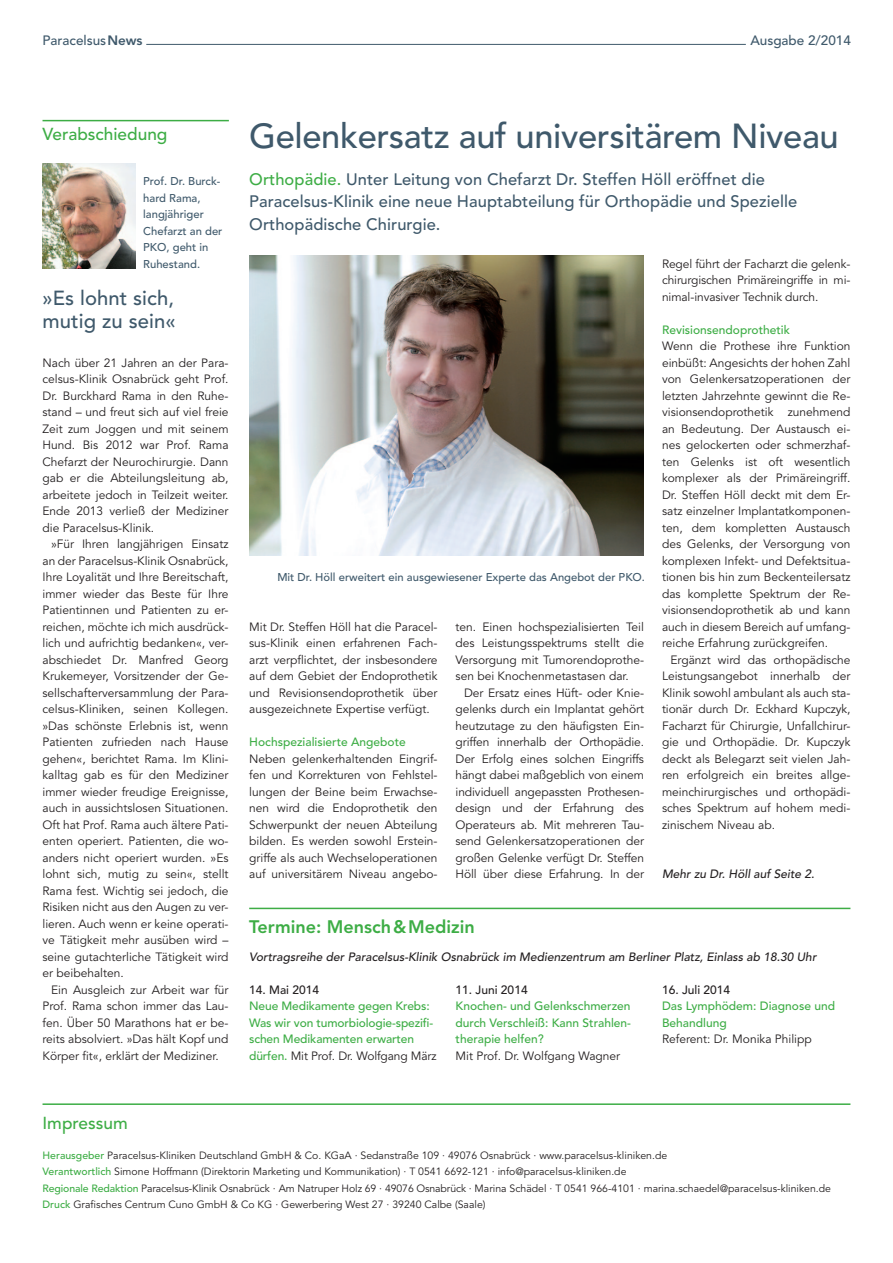
<style>
.page{position:relative;width:893px;height:1263px;background:#fff}
.page>*{position:absolute;margin:0;border:0;box-sizing:border-box;transform-origin:0 0}
.t1{font:500 34.5px "Avenir LT Std";letter-spacing:-.01em;color:#3f596b}
.t2{font:500 20.25px/22.5px "Avenir LT Std";letter-spacing:.005em;color:#3f596b}
.t3{font:800 18px "Avenir LT Std";color:#3dad45}
.t4{font:500 17.25px "Avenir LT Std";color:#3dad45}
.t5{font:500 16.5px/22.5px "Avenir LT Std";letter-spacing:.005em;color:#3f596b}
.t6{font:500 13.5px "Avenir LT Std";color:#3f596b}
.t7{font:12px/16.5px "Avenir LT Std";color:#231f20;text-align:justify}
.t8{font:500 12px/16.5px "Avenir LT Std";color:#3dad45}
.t9{font:italic 500 12px "Avenir LT Std";color:#231f20}
.t10{font:500 12px "Avenir LT Std";color:#231f20}
.t11{font:500 11.25px/16.5px "Avenir LT Std";color:#3f596b}
.t12{font:10.5px/16.5px "Avenir LT Std";color:#231f20}
.s1{font-weight:800}
.s2{color:#3dad45}
.s3{font-weight:400;color:#231f20}
.s4{font-weight:500;color:#3dad45}
</style>
<div class="page">
<hr style="left:43px;top:1103px;width:807px;height:2px;background:#3dad45">
<hr style="left:249px;top:908px;width:601px;height:1px;background:#3dad45">
<img style="left:249px;top:256px;width:394px;height:299px">
<img style="left:43px;top:164px;width:92px;height:104px">
<hr style="left:43px;top:120px;width:186px;height:1px;background:#3dad45">
<hr style="left:146px;top:44px;width:600px;height:1px;background:#3f596b">
<p class="t6" style="left:43px;top:33px;width:102px">Paracelsus<span class="s1">News</span></p>
<p class="t6" style="left:750px;top:33px;width:102px">Ausgabe 2/2014</p>
<h3 class="t4" style="left:43px;top:124px;width:126px">Verabschiedung</h3>
<p class="t11" style="left:143px;top:173px;width:81px">Prof. Dr. Burck&shy;hard Rama, langjähriger<br>Chefarzt an der<br>PKO, geht in<br>Ruhestand.</p>
<h2 class="t2" style="left:43px;top:287px;width:135px">»Es lohnt sich, mutig zu sein«</h2>
<p class="t7" style="left:43px;top:355px;width:188px">Nach über 21 Jahren an der Para&shy;celsus-Klinik Osnabrück geht Prof.<br>Dr. Burckhard Rama in den Ruhe&shy;stand – und freut sich auf viel freie Zeit zum Joggen und mit seinem Hund. Bis 2012 war Prof. Rama Chefarzt der Neurochirurgie. Dann gab er die Abteilungsleitung ab, arbeitete jedoch in Teilzeit weiter.<br>Ende 2013 verließ der Mediziner die Paracelsus-Klinik.</p>
<p class="t7" style="left:43px;top:536px;width:188px;text-indent:8px">»Für Ihren langjährigen Einsatz an der Paracelsus-Klinik Osnabrück, Ihre Loyalität und Ihre Bereitschaft, immer wieder das Beste für Ihre Patientinnen und Patienten zu er&shy;reichen, möchte ich mich ausdrück&shy;lich und aufrichtig bedanken«, ver&shy;abschiedet Dr. Manfred Georg Krukemeyer, Vorsitzender der Ge&shy;sellschafterversammlung der Para&shy;celsus-Kliniken, seinen Kollegen. »Das schönste Erlebnis ist, wenn Patienten zufrieden nach Hause gehen«, berichtet Rama. Im Klini&shy;kalltag gab es für den Mediziner immer wieder freudige Ereignisse, auch in aussichtslosen Situationen.<br>Oft hat Prof. Rama auch ältere Pati&shy;enten operiert. Patienten, die wo&shy;anders nicht operiert wurden. »Es lohnt sich, mutig zu sein«, stellt Rama fest. Wichtig sei jedoch, die Risiken nicht aus den Augen zu ver&shy;lieren. Auch wenn er keine operati&shy;ve Tätigkeit mehr ausüben wird – seine gutachterliche Tätigkeit wird er beibehalten.</p>
<p class="t7" style="left:43px;top:982px;width:188px;text-indent:9px">Ein Ausgleich zur Arbeit war für Prof. Rama schon immer das Lau&shy;fen. Über 50 Marathons hat er be&shy;reits absolviert. »Das hält Kopf und Körper fit«, erklärt der Mediziner.</p>
<h1 class="t1" style="left:249px;top:116px;width:591px">Gelenkersatz auf universitärem Niveau</h1>
<h3 class="t5" style="left:249px;top:168px;width:550px"><span class="s2">Orthopädie.</span> Unter Leitung von Chefarzt Dr. Steffen Höll eröffnet die<br>Paracelsus-Klinik eine neue Hauptabteilung für Orthopädie und Spezielle<br>Orthopädische Chirurgie.</h3>
<p class="t11" style="left:277px;top:569px;width:369px">Mit Dr. Höll erweitert ein ausgewiesener Experte das Angebot der PKO.</p>
<p class="t7" style="left:249px;top:619px;width:190px">Mit Dr. Steffen Höll hat die Paracel&shy;sus-Klinik einen erfahrenen Fach&shy;arzt verpflichtet, der insbesondere auf dem Gebiet der Endoprothetik und Revisionsendoprothetik über ausgezeichnete Expertise verfügt.</p>
<p class="t8" style="left:249px;top:734px;width:158px">Hochspezialisierte Angebote</p>
<p class="t7" style="left:249px;top:751px;width:190px">Neben gelenkerhaltenden Eingrif&shy;fen und Korrekturen von Fehlstel&shy;lungen der Beine beim Erwachse&shy;nen wird die Endoprothetik den Schwerpunkt der neuen Abteilung bilden. Es werden sowohl Erstein&shy;griffe als auch Wechseloperationen auf universitärem Niveau angebo-</p>
<p class="t7" style="left:456px;top:619px;width:190px">ten. Einen hochspezialisierten Teil des Leistungsspektrums stellt die Versorgung mit Tumorendoprothe&shy;sen bei Knochenmetastasen dar.</p>
<p class="t7" style="left:456px;top:685px;width:190px;text-indent:9px">Der Ersatz eines Hüft- oder Knie&shy;gelenks durch ein Implantat gehört heutzutage zu den häufigsten Ein&shy;griffen innerhalb der Orthopädie.<br>Der Erfolg eines solchen Eingriffs hängt dabei maßgeblich von einem individuell angepassten Prothesen&shy;design und der Erfahrung des Operateurs ab. Mit mehreren Tau&shy;send Gelenkersatzoperationen der großen Gelenke verfügt Dr. Steffen Höll über diese Erfahrung. In der</p>
<p class="t7" style="left:662px;top:256px;width:190px">Regel führt der Facharzt die gelenk&shy;chirurgischen Primäreingriffe in mi&shy;nimal-invasiver Technik durch.</p>
<p class="t8" style="left:662px;top:321px;width:130px">Revisionsendoprothetik</p>
<p class="t7" style="left:662px;top:338px;width:190px">Wenn die Prothese ihre Funktion einbüßt: Angesichts der hohen Zahl von Gelenkersatzoperationen der letzten Jahrzehnte gewinnt die Re&shy;visionsendoprothetik zunehmend an Bedeutung. Der Austausch ei&shy;nes gelockerten oder schmerzhaf&shy;ten Gelenks ist oft wesentlich komplexer als der Primäreingriff.<br>Dr. Steffen Höll deckt mit dem Er&shy;satz einzelner Implantatkomponen&shy;ten, dem kompletten Austausch des Gelenks, der Versorgung von komplexen Infekt- und Defektsitua&shy;tionen bis hin zum Beckenteilersatz das komplette Spektrum der Re&shy;visionsendoprothetik ab und kann auch in diesem Bereich auf umfang&shy;reiche Erfahrung zurückgreifen.</p>
<p class="t7" style="left:662px;top:652px;width:190px;text-indent:9px">Ergänzt wird das orthopädische Leistungsangebot innerhalb der Klinik sowohl ambulant als auch sta&shy;tionär durch Dr. Eckhard Kupczyk, Facharzt für Chirurgie, Unfallchirur&shy;gie und Orthopädie. Dr. Kupczyk deckt als Belegarzt seit vielen Jah&shy;ren erfolgreich ein breites allge&shy;meinchirurgisches und orthopädi&shy;sches Spektrum auf hohem medi&shy;zinischem Niveau ab.</p>
<p class="t9" style="left:662px;top:867px;width:154px">Mehr zu Dr. Höll auf Seite 2.</p>
<h3 class="t3" style="left:249px;top:916px;width:227px">Termine: Mensch&amp;Medizin</h3>
<p class="t9" style="left:249px;top:949px;width:569px">Vortragsreihe der Paracelsus-Klinik Osnabrück im Medienzentrum am Berliner Platz, Einlass ab 18.30 Uhr</p>
<p class="t10" style="left:249px;top:982px;width:72px">14. Mai 2014</p>
<p class="t8" style="left:249px;top:998px;width:189px">Neue Medikamente gegen Krebs:<br>Was wir von tumorbiologie-spezifi&shy;schen Medikamenten erwarten dürfen. <span class="s3">Mit Prof. Dr. Wolfgang März</span></p>
<p class="t10" style="left:662px;top:982px;width:70px">16. Juli 2014</p>
<p class="t8" style="left:662px;top:998px;width:174px">Das Lymphödem: Diagnose und<br>Behandlung</p>
<p class="t7" style="left:662px;top:1031px;width:151px">Referent: Dr. Monika Philipp</p>
<p class="t10" style="left:456px;top:982px;width:74px">11. Juni 2014</p>
<p class="t8" style="left:456px;top:998px;width:177px;text-align:justify">Knochen- und Gelenkschmerzen durch Verschleiß: Kann Strahlen&shy;therapie helfen?</p>
<p class="t7" style="left:456px;top:1048px;width:166px">Mit Prof. Dr. Wolfgang Wagner</p>
<h3 class="t4" style="left:43px;top:1113px;width:87px">Impressum</h3>
<p class="t12" style="left:43px;top:1147px;width:790px"><span class="s4">Herausgeber</span> Paracelsus-Kliniken Deutschland GmbH &amp; Co. KGaA · Sedanstraße 109 · 49076 Osnabrück · www.paracelsus-kliniken.de<br><span class="s4">Verantwortlich</span> Simone Hoffmann (Direktorin Marketing und Kommunikation) · T 0541 6692-121 · info@paracelsus-kliniken.de<br><span class="s4">Regionale Redaktion</span> Paracelsus-Klinik Osnabrück · Am Natruper Holz 69 · 49076 Osnabrück · Marina Schädel · T 0541 966-4101 · marina.schaedel@paracelsus-kliniken.de <span class="s4">Druck</span> Grafisches Centrum Cuno GmbH &amp; Co KG · Gewerbering West 27 · 39240 Calbe (Saale)</p>
</div>
